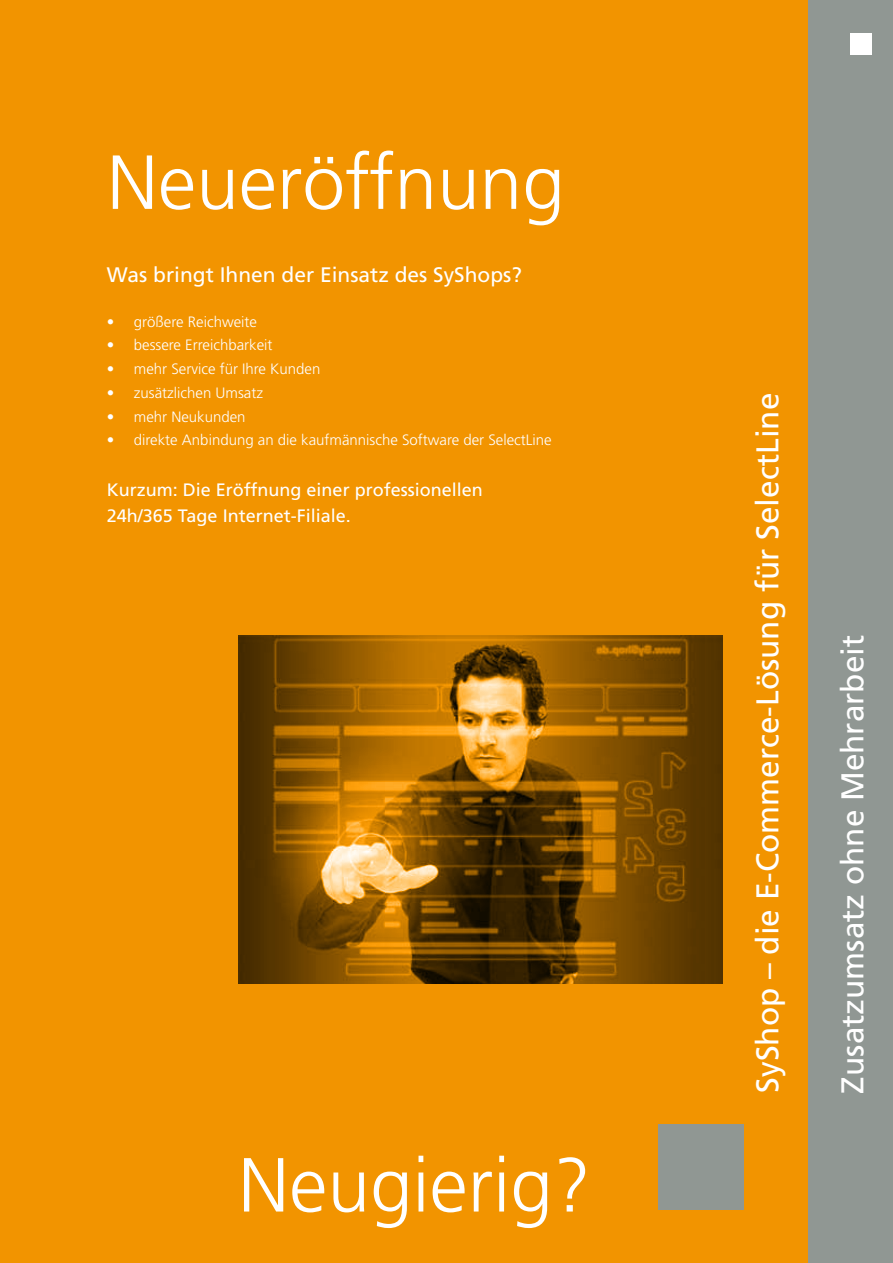
<style>
.page{position:relative;width:893px;height:1263px;background:#fff}
.page>*{position:absolute;margin:0;border:0;box-sizing:border-box;transform-origin:0 0}
.t1{font:300 76.5px "Frutiger";color:#fff}
.t2{font:31.5px "Frutiger";color:#fff}
.t3{font:21px "Frutiger";color:#fff}
.t4{font:18px/25.8px "Frutiger";color:#fff}
.t5{font:300 15px "Frutiger";color:#fff}
</style>
<div class="page">
<div style="left:797px;top:0;width:96px;height:1263px;background:#909793"></div>
<div style="left:0;top:0;width:808px;height:1263px;background:#f29400"></div>
<img style="left:238px;top:635px;width:485px;height:348px">
<div style="left:659px;top:1124px;width:85px;height:85px;background:#909793"></div>
<div style="left:850px;top:33px;width:22px;height:22px;background:#fff"></div>
<h1 class="t1" style="left:107px;top:139px;width:459px">Neueröffnung</h1>
<h3 class="t3" style="left:107px;top:262px;width:417px">Was bringt Ihnen der Einsatz des SyShops?</h3>
<p class="t5" style="left:107px;top:313px;width:152px">• größere Reichweite</p>
<p class="t5" style="left:107px;top:337px;width:167px">• bessere Erreichbarkeit</p>
<p class="t5" style="left:107px;top:360px;width:215px">• mehr Service für Ihre Kunden</p>
<p class="t5" style="left:107px;top:384px;width:158px">• zusätzlichen Umsatz</p>
<p class="t5" style="left:107px;top:408px;width:140px">• mehr Neukunden</p>
<p class="t5" style="left:107px;top:432px;width:446px">• direkte Anbindung an die kaufmännische Software der SelectLine</p>
<p class="t4" style="left:107px;top:477px;width:377px">Kurzum: Die Eröffnung einer professionellen<br>24h/365 Tage Internet-Filiale.</p>
<h1 class="t1" style="left:238px;top:1142px;width:354px">Neugierig?</h1>
<h2 class="t2" style="left:749px;top:1093px;width:702px;rotate:-90deg">SyShop – die E-Commerce-Lösung für SelectLine</h2>
<h2 class="t2" style="left:834px;top:1093px;width:460px;rotate:-90deg">Zusatzumsatz ohne Mehrarbeit</h2>
</div>
